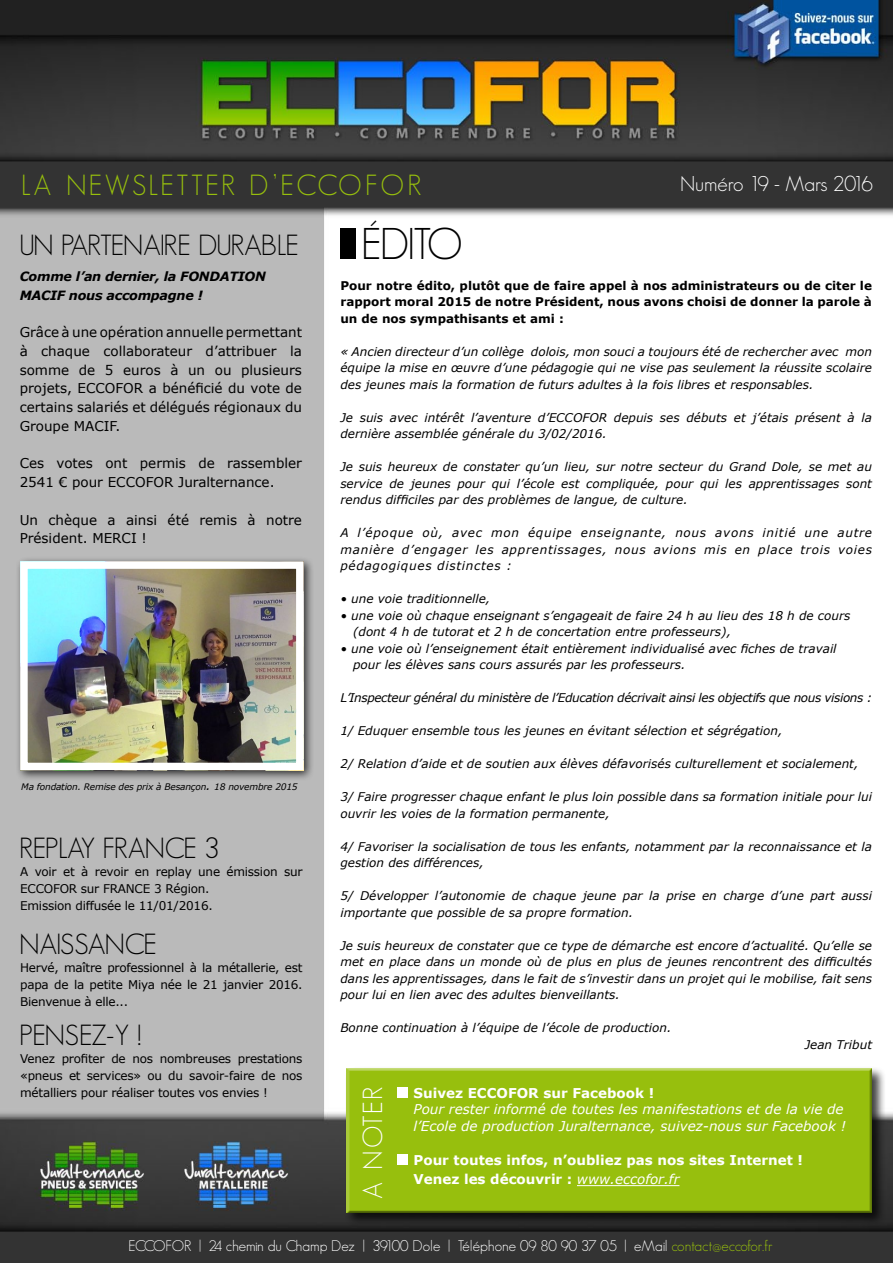
<style>
.page{position:relative;width:893px;height:1263px;background:#fff}
.page>*{position:absolute;margin:0;border:0;box-sizing:border-box;transform-origin:0 0}
.t1{font:300 43.5px "Geosans";letter-spacing:.01em;color:#000}
.t2{font:300 28.5px "Geosans";letter-spacing:-.045em;color:#000}
.t3{font:300 28.5px "Geosans";letter-spacing:.08em;color:#97bf0d}
.t4{font:300 28.5px "Geosans";letter-spacing:-.025em;color:#000}
.t5{font:300 27px "Geosans";letter-spacing:.04em;color:#fff}
.t6{font:300 21px "Geosans";color:#fff}
.t7{font:300 15px "Geosans";color:#fff}
.t8{font:13.5px/18.8px "Verdana";color:#000}
.t9{font:italic 13.5px/16.5px "Verdana";color:#fff}
.t10{font:700 13.5px/19.5px "Verdana";color:#fff}
.t11{font:italic 700 12.75px/18.8px "Verdana";letter-spacing:-.02em;color:#000}
.t12{font:italic 12px/16.5px "Verdana";color:#000}
.t13{font:12px/16.8px "Verdana";letter-spacing:-.02em;color:#000;text-align:justify}
.t14{font:700 12px/16.5px "Verdana";color:#000;text-align:justify}
.t15{font:italic 12px "Verdana";letter-spacing:-.03em;color:#000}
.t16{font:italic 9px "Verdana";letter-spacing:-.02em;color:#000}
.s1{font-size:12px}
.s2{font-weight:400;font-style:italic}
.s3{color:#97bf0d}
</style>
<div class="page">
<img style="left:0;top:0;width:893px;height:1263px">
<div style="left:345px;top:1066px;width:541px;height:161px;background:#000;opacity:.75"></div>
<div style="left:344px;top:1067px;width:531px;height:146px;background:#97bf0d"></div>
<div style="left:397px;top:1088px;width:11px;height:10px;background:#fff"></div>
<hr style="left:577px;top:1185px;width:102px;height:1px;background:#fff">
<div style="left:397px;top:1154px;width:11px;height:11px;background:#fff"></div>
<div style="left:340px;top:228px;width:16px;height:31px;background:#000"></div>
<div style="left:15px;top:556px;width:300px;height:225px;background:#000;opacity:.75"></div>
<img style="left:29px;top:570px;width:266px;height:191px">
<div style="left:20px;top:561px;width:284px;height:209px;border:8px solid #fff"></div>
<h2 class="t3" style="left:21px;top:170px;width:401px">LA NEWSLETTER D’ECCOFOR</h2>
<h3 class="t6" style="left:680px;top:172px;width:194px">Numéro 19 - Mars 2016</h3>
<h2 class="t2" style="left:19px;top:229px;width:68px">un partena</h2>
<h2 class="t2" style="left:160px;top:229px;width:128px">ire durable</h2>
<p class="t11" style="left:20px;top:266px;width:248px">Comme l’an dernier, la FONDATION<br>MACIF nous accompagne !</p>
<p class="t8" style="left:20px;top:323px;width:284px;text-align:justify">Grâce à une opération annuelle permettant à chaque collaborateur d’attribuer la somme de 5 euros à un ou plusieurs projets, ECCOFOR a bénéficié du vote de certains salariés et délégués régionaux du Groupe MACIF.</p>
<p class="t8" style="left:20px;top:454px;width:284px">Ces votes ont permis de rassembler<br>2541 € pour ECCOFOR Juralternance.</p>
<p class="t8" style="left:20px;top:510px;width:284px">Un chèque a ainsi été remis à notre<br>Président. MERCI !</p>
<p class="t16" style="left:21px;top:780px;width:278px">Ma fondation. Remise des prix à Besançon<span class="s1">.</span> 18 novembre 2015</p>
<h2 class="t2" style="left:19px;top:832px;width:202px">REPLAY FRANCE 3</h2>
<p class="t13" style="left:20px;top:863px;width:284px;text-align:left">A voir et à revoir en replay une émission sur<br>ECCOFOR sur FRANCE 3 Région.<br>Emission diffusée le 11/01/2016.</p>
<h2 class="t4" style="left:19px;top:928px;width:139px">NAISSANCE</h2>
<p class="t13" style="left:20px;top:959px;width:284px">Hervé, maître professionnel à la métallerie, est papa de la petite Miya née le 21 janvier 2016.<br>Bienvenue à elle...</p>
<h2 class="t2" style="left:19px;top:1019px;width:125px">PENSEZ-Y !</h2>
<p class="t13" style="left:20px;top:1050px;width:284px">Venez profiter de nos nombreuses prestations «pneus et services» ou du savoir-faire de nos métalliers pour réaliser toutes vos envies !</p>
<h1 class="t1" style="left:361px;top:220px;width:103px">ÉditO</h1>
<p class="t14" style="left:340px;top:277px;width:533px">Pour notre édito, plutôt que de faire appel à nos administrateurs ou de citer le rapport moral 2015 de notre Président, nous avons choisi de donner la parole à un de nos sympathisants et ami :</p>
<p class="t12" style="left:340px;top:343px;width:533px;text-align:justify">« Ancien directeur d’un collège dolois, mon souci a toujours été de rechercher avec mon équipe la mise en œuvre d’une pédagogie qui ne vise pas seulement la réussite scolaire des jeunes mais la formation de futurs adultes à la fois libres et responsables.</p>
<p class="t12" style="left:340px;top:409px;width:533px">Je suis avec intérêt l’aventure d’ECCOFOR depuis ses débuts et j’étais présent à la dernière assemblée générale du 3/02/2016.</p>
<p class="t12" style="left:340px;top:458px;width:533px;text-align:justify">Je suis heureux de constater qu’un lieu, sur notre secteur du Grand Dole, se met au service de jeunes pour qui l’école est compliquée, pour qui les apprentissages sont rendus difficiles par des problèmes de langue, de culture.</p>
<p class="t12" style="left:340px;top:524px;width:533px;text-align:justify">A l’époque où, avec mon équipe enseignante, nous avons initié une autre manière d’engager les apprentissages, nous avions mis en place trois voies pédagogiques distinctes :</p>
<p class="t12" style="left:340px;top:590px;width:151px">• une voie traditionnelle,</p>
<p class="t12" style="left:353px;top:607px;width:499px;text-indent:-13px">• une voie où chaque enseignant s’engageait de faire 24 h au lieu des 18 h de cours (dont 4 h de tutorat et 2 h de concertation entre professeurs),</p>
<p class="t12" style="left:353px;top:640px;width:485px;text-indent:-13px">• une voie où l’enseignement était entièrement individualisé avec fiches de travail pour les élèves sans cours assurés par les professeurs.</p>
<p class="t15" style="left:340px;top:690px;width:533px">L’Inspecteur général du ministère de l’Education décrivait ainsi les objectifs que nous visions :</p>
<p class="t12" style="left:340px;top:722px;width:443px">1/ Eduquer ensemble tous les jeunes en évitant sélection et ségrégation,</p>
<p class="t12" style="left:340px;top:755px;width:519px">2/ Relation d’aide et de soutien aux élèves défavorisés culturellement et socialement,</p>
<p class="t12" style="left:340px;top:788px;width:533px">3/ Faire progresser chaque enfant le plus loin possible dans sa formation initiale pour lui ouvrir les voies de la formation permanente,</p>
<p class="t12" style="left:340px;top:838px;width:533px">4/ Favoriser la socialisation de tous les enfants, notamment par la reconnaissance et la gestion des différences,</p>
<p class="t12" style="left:340px;top:887px;width:533px">5/ Développer l’autonomie de chaque jeune par la prise en charge d’une part aussi importante que possible de sa propre formation.</p>
<p class="t12" style="left:340px;top:937px;width:533px;text-align:justify">Je suis heureux de constater que ce type de démarche est encore d’actualité. Qu’elle se met en place dans un monde où de plus en plus de jeunes rencontrent des difficultés dans les apprentissages, dans le fait de s’investir dans un projet qui le mobilise, fait sens pour lui en lien avec des adultes bienveillants.</p>
<p class="t12" style="left:340px;top:1019px;width:333px">Bonne continuation à l’équipe de l’école de production.</p>
<p class="t12" style="left:805px;top:1036px;width:69px">Jean Tribut</p>
<h3 class="t5" style="left:358px;top:1199px;width:113px;rotate:-90deg">A NOTER</h3>
<p class="t10" style="left:414px;top:1083px;width:242px">Suivez ECCOFOR sur Facebook !</p>
<p class="t9" style="left:414px;top:1101px;width:434px">Pour rester informé de toutes les manifestations et de la vie de l’Ecole de production Juralternance, suivez-nous sur Facebook !</p>
<p class="t10" style="left:414px;top:1150px;width:391px">Pour toutes infos, n’oubliez pas nos sites Internet !<br>Venez les découvrir : <span class="s2">www.eccofor.fr</span></p>
<p class="t7" style="left:129px;top:1237px;width:646px">ECCOFOR | 24 chemin du Champ Dez | 39100 Dole | Téléphone 09 80 90 37 05 | eMail <span class="s3">contact@eccofor.fr</span></p>
</div>
